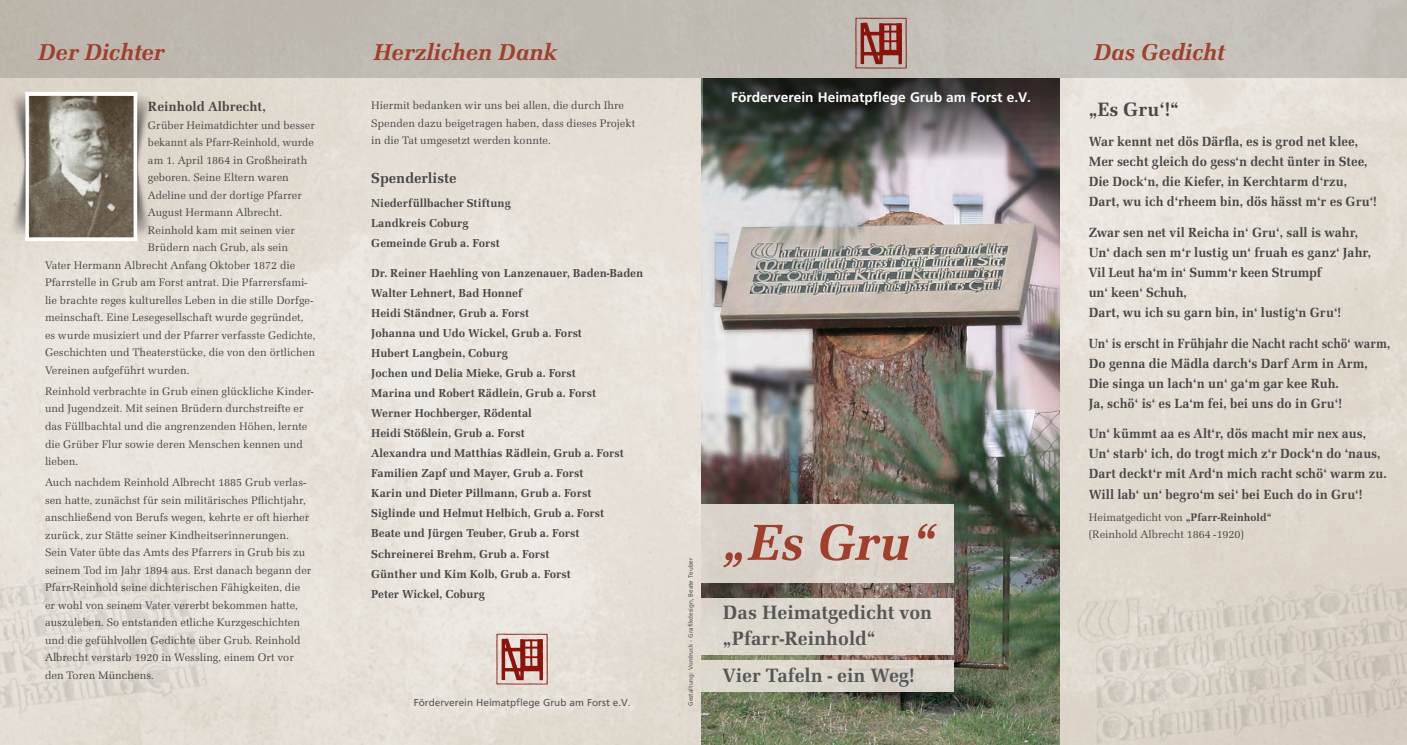
<style>
.page{position:relative;width:1407px;height:745px;background:#fff}
.page>*{position:absolute;margin:0;border:0;box-sizing:border-box;transform-origin:0 0}
.t1{font:italic 700 52.5px "Latino URW";color:#a03f2d}
.t2{font:italic 700 23.75px "Latino URW";color:#a03f2d}
.t3{font:700 20px/26.2px "Latino URW";color:#565655}
.t4{font:700 20px "Latino URW";color:#484847}
.t5{font:700 15px "Latino URW";color:#484847}
.t6{font:700 13.75px/20px "Latino URW";color:#484847}
.t7{font:700 13.75px/20px "Latino URW";color:#484847;scale:.91 1}
.t8{font:700 13.75px "Frutiger";color:#fff}
.t9{font:700 11.88px/20px "Latino URW";color:#484847}
.t10{font:11.25px/17.5px "Latino URW";color:#484847}
.t11{font:10px "Frutiger";color:#565655}
.t12{font:6.25px "Frutiger";color:#565655}
.s1{font-weight:700}
</style>
<div class="page">
<img style="left:0;top:78px;width:1407px;height:666px">
<img style="left:702px;top:78px;width:357px;height:666px">
<img style="left:495px;top:631px;width:55px;height:54px">
<img style="left:42px;top:97px;width:63px;height:139px">
<div style="left:25px;top:92px;width:112px;height:149px;border:4px solid #fff"></div>
<img style="left:105px;top:85px;width:46px;height:166px">
<img style="left:0;top:85px;width:42px;height:166px">
<img style="left:1064px;top:551px;width:343px;height:193px">
<div style="left:0;top:0;width:1407px;height:78px;background:linear-gradient(to right,#bbb5ab,#c7c3bd)"></div>
<div style="left:702px;top:504px;width:251px;height:78px;background:#dad4cb"></div>
<img style="left:854px;top:16px;width:54px;height:54px">
<div style="left:702px;top:598px;width:251px;height:56px;background:#ddd7cd"></div>
<img style="left:702px;top:659px;width:251px;height:32px">
<svg style="left:703px;top:78px;width:357px;height:81px"></svg>
<img style="left:0;top:530px;width:223px;height:214px">
<h2 class="t2" style="left:38px;top:37px;width:128px">Der Dichter</h2>
<h2 class="t2" style="left:373px;top:37px;width:185px">Herzlichen Dank</h2>
<h2 class="t2" style="left:1093px;top:37px;width:133px">Das Gedicht</h2>
<p class="t6" style="left:148px;top:96px;width:119px">Reinhold Albrecht,</p>
<p class="t10" style="left:148px;top:116px;width:168px">Grüber Heimatdichter und besser</p>
<p class="t10" style="left:148px;top:133px;width:167px">bekannt als Pfarr-Reinhold, wurde</p>
<p class="t10" style="left:148px;top:151px;width:161px">am 1. April 1864 in Großheirath</p>
<p class="t10" style="left:148px;top:168px;width:142px">geboren. Seine Eltern waren</p>
<p class="t10" style="left:148px;top:186px;width:155px">Adeline und der dortige Pfarrer</p>
<p class="t10" style="left:148px;top:203px;width:136px">August Hermann Albrecht.</p>
<p class="t10" style="left:148px;top:221px;width:148px">Reinhold kam mit seinen vier</p>
<p class="t10" style="left:148px;top:239px;width:142px">Brüdern nach Grub, als sein</p>
<p class="t10" style="left:45px;top:256px;width:252px">Vater Hermann Albrecht Anfang Oktober 1872 die</p>
<p class="t10" style="left:45px;top:274px;width:264px">Pfarrstelle in Grub am Forst antrat. Die Pfarrersfami-</p>
<p class="t10" style="left:45px;top:291px;width:270px">lie brachte reges kulturelles Leben in die stille Dorfge-</p>
<p class="t10" style="left:45px;top:309px;width:260px">meinschaft. Eine Lesegesellschaft wurde gegründet,</p>
<p class="t10" style="left:45px;top:326px;width:272px">es wurde musiziert und der Pfarrer verfasste Gedichte,</p>
<p class="t10" style="left:45px;top:343px;width:272px">Geschichten und Theaterstücke, die von den örtlichen</p>
<p class="t10" style="left:45px;top:361px;width:146px">Vereinen aufgeführt wurden.</p>
<p class="t10" style="left:45px;top:382px;width:270px">Reinhold verbrachte in Grub einen glückliche Kinder&shy;und Jugendzeit. Mit seinen Brüdern durchstreifte er das Füllbachtal und die angrenzenden Höhen, lernte die Grüber Flur sowie deren Menschen kennen und lieben.</p>
<p class="t10" style="left:45px;top:473px;width:268px">Auch nachdem Reinhold Albrecht 1885 Grub verlas&shy;sen hatte, zunächst für sein militärisches Pflichtjahr, anschließend von Berufs wegen, kehrte er oft hierher zurück, zur Stätte seiner Kindheitserinnerungen.<br>Sein Vater übte das Amts des Pfarrers in Grub bis zu seinem Tod im Jahr 1894 aus. Erst danach begann der Pfarr-Reinhold seine dichterischen Fähigkeiten, die er wohl von seinem Vater vererbt bekommen hatte, auszuleben. So entstanden etliche Kurzgeschichten und die gefühlvollen Gedichte über Grub. Reinhold Albrecht verstarb 1920 in Wessling, einem Ort vor den Toren Münchens.</p>
<p class="t10" style="left:371px;top:97px;width:265px">Hiermit bedanken wir uns bei allen, die durch Ihre<br>Spenden dazu beigetragen haben, dass dieses Projekt in die Tat umgesetzt werden konnte.</p>
<h3 class="t5" style="left:371px;top:169px;width:87px">Spenderliste</h3>
<p class="t9" style="left:371px;top:192px;width:141px">Niederfüllbacher Stiftung<br>Landkreis Coburg<br>Gemeinde Grub a. Forst</p>
<p class="t9" style="left:371px;top:263px;width:274px">Dr. Reiner Haehling von Lanzenauer, Baden-Baden Walter Lehnert, Bad Honnef<br>Heidi Ständner, Grub a. Forst<br>Johanna und Udo Wickel, Grub a. Forst<br>Hubert Langbein, Coburg<br>Jochen und Delia Mieke, Grub a. Forst<br>Marina und Robert Rädlein, Grub a. Forst<br>Werner Hochberger, Rödental<br>Heidi Stößlein, Grub a. Forst<br>Alexandra und Matthias Rädlein, Grub a. Forst Familien Zapf und Mayer, Grub a. Forst<br>Karin und Dieter Pillmann, Grub a. Forst<br>Siglinde und Helmut Helbich, Grub a. Forst<br>Beate und Jürgen Teuber, Grub a. Forst Schreinerei Brehm, Grub a. Forst<br>Günther und Kim Kolb, Grub a. Forst<br>Peter Wickel, Coburg</p>
<p class="t11" style="left:414px;top:696px;width:219px">Förderverein Heimatpflege Grub am Forst e.V.</p>
<p class="t8" style="left:731px;top:89px;width:301px">Förderverein Heimatpflege Grub am Forst e.V.</p>
<p class="t12" style="left:687px;top:705px;width:150px;rotate:-90deg">Gestaltung: Vordruck - Grafikdesign, Beate Teuber</p>
<h1 class="t1" style="left:722px;top:509px;width:216px">„Es Gru“</h1>
<h3 class="t3" style="left:723px;top:598px;width:211px">Das Heimatgedicht von „Pfarr-Reinhold“</h3>
<h3 class="t3" style="left:723px;top:661px;width:193px">Vier Tafeln - ein Weg!</h3>
<h3 class="t4" style="left:1089px;top:96px;width:92px">„Es Gru‘!“</h3>
<p class="t6" style="left:1089px;top:131px;width:290px">War kennt net dös Därfla, es is grod net klee, Mer secht gleich do gess‘n decht ünter in Stee, Die Dock‘n, die Kiefer, in Kerchtarm d‘rzu, Dart, wu ich d‘rheem bin, dös hässt m‘r es Gru‘!</p>
<p class="t6" style="left:1089px;top:222px;width:284px">Zwar sen net vil Reicha in‘ Gru‘, sall is wahr, Un‘ dach sen m‘r lustig un‘ fruah es ganz‘ Jahr, Vil Leut ha‘m in‘ Summ‘r keen Strumpf<br>un‘ keen‘ Schuh,<br>Dart, wu ich su garn bin, in‘ lustig‘n Gru‘!</p>
<p class="t7" style="left:1089px;top:333px;width:333px">Un‘ is erscht in Frühjahr die Nacht racht schö‘ warm, Do genna die Mädla darch‘s Darf Arm in Arm, Die singa un lach‘n un‘ ga‘m gar kee Ruh.<br>Ja, schö‘ is‘ es La‘m fei, bei uns do in Gru‘!</p>
<p class="t6" style="left:1089px;top:423px;width:299px">Un‘ kümmt aa es Alt‘r, dös macht mir nex aus, Un‘ starb‘ ich, do trogt mich z‘r Dock‘n do ‘naus, Dart deckt‘r mit Ard‘n mich racht schö‘ warm zu.<br>Will lab‘ un‘ begro‘m sei‘ bei Euch do in Gru‘!</p>
<p class="t10" style="left:1089px;top:509px;width:184px;line-height:16.2px">Heimatgedicht von <span class="s1">„Pfarr-Reinhold“ </span>(Reinhold Albrecht 1864 -1920)</p>
</div>
